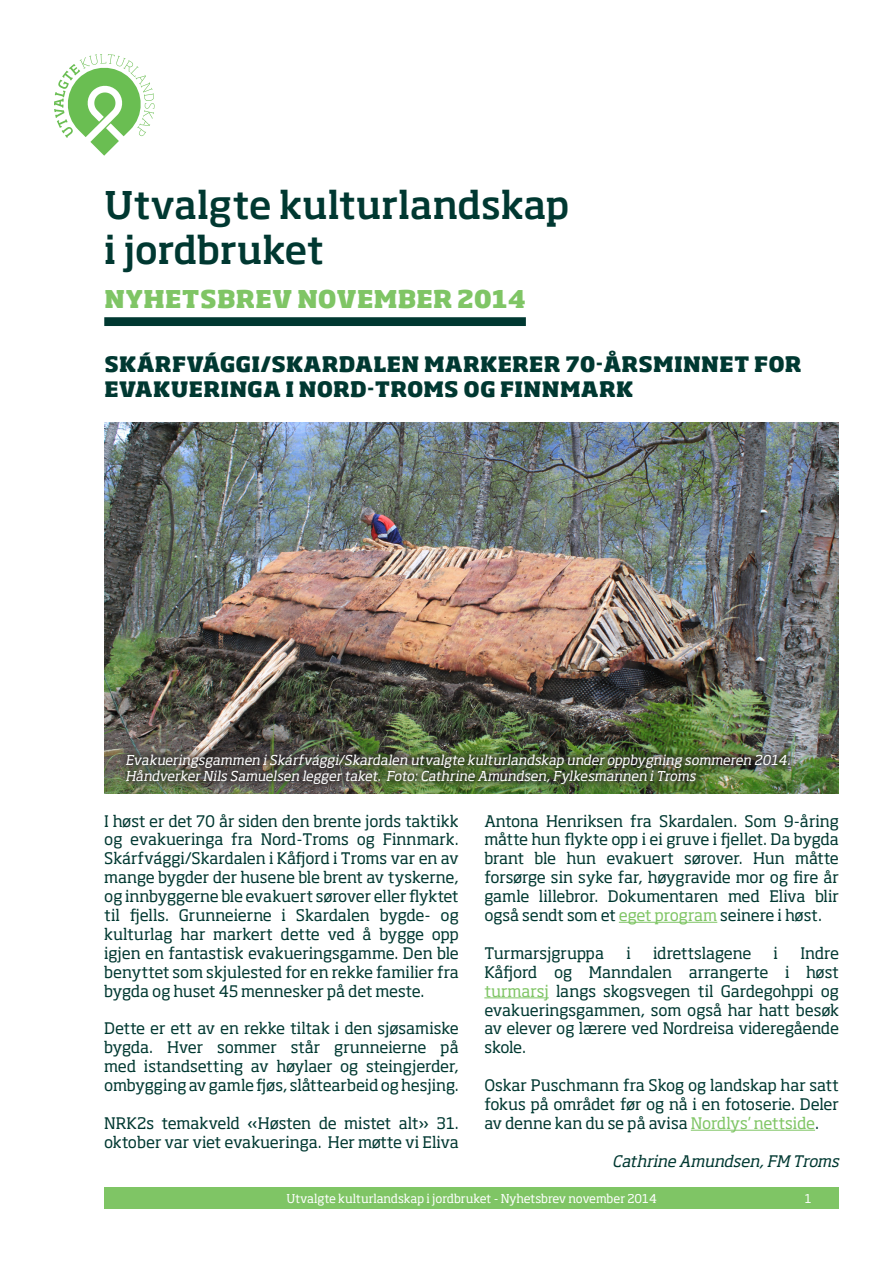
<style>
.page{position:relative;width:893px;height:1263px;background:#fff}
.page>*{position:absolute;margin:0;border:0;box-sizing:border-box;transform-origin:0 0}
.t1{font:500 37.65px/45.3px "Soho Pro";letter-spacing:-.005em;color:#003831}
.t2{font:800 24.15px "Soho Pro";letter-spacing:.015em;color:#7fc565}
.t3{font:800 21px/25.2px "Soho Pro";letter-spacing:.015em;color:#003831}
.t4{font:15.75px/18.9px "Soho Pro";letter-spacing:-.01em;color:#003831;text-align:justify}
.t5{font:italic 15.75px "Soho Pro";color:#003831}
.t6{font:italic 13.5px/16.2px "Soho Pro";color:#fff}
.t7{font:12px "Soho Pro";letter-spacing:-.01em;color:#fff}
.s1{color:#7fc565}
</style>
<div class="page">
<div style="left:104px;top:1188px;width:735px;height:21px;background:#7fc565"></div>
<svg style="left:54px;top:54px;width:101px;height:102px"></svg>
<div style="left:104px;top:317px;width:422px;height:9px;background:#003831"></div>
<img style="left:104px;top:423px;width:735px;height:371px">
<hr style="left:619px;top:922px;width:98px;height:1px;background:#7fc565">
<hr style="left:484px;top:997px;width:65px;height:1px;background:#7fc565">
<hr style="left:691px;top:1130px;width:124px;height:1px;background:#7fc565">
<div style="left:117px;top:745px;width:681px;height:48px;background:#231f20;opacity:.7"></div>
<p class="t1" style="left:104px;top:180px;width:467px">Utvalgte kulturlandskap i jordbruket</p>
<p class="t2" style="left:104px;top:281px;width:423px">NYHETSBREV NOVEMBER 2014</p>
<p class="t3" style="left:104px;top:350px;width:699px">SKÁRFVÁGGI/SKARDALEN MARKERER 70-ÅRSMINNET FOR<br>EVAKUERINGA I NORD-TROMS OG FINNMARK</p>
<p class="t6" style="left:125px;top:751px;width:669px">Evakueringsgammen iSkárfvággi/Skardalen utvalgte kulturlandskap under oppbygning sommeren 2014.<br>Håndverker Nils Samuelsen legger taket. Foto:Cathrine Amundsen,Fylkesmannen iTroms</p>
<p class="t4" style="left:104px;top:811px;width:356px">I høst er det 70 år siden den brente jords taktikk og evakueringa fra Nord-Troms og Finnmark.<br>Skárfvággi/Skardalen i Kåfjord i Troms var en av mange bygder der husene ble brent av tyskerne, og innbyggerne ble evakuert sørover eller flyktet til fjells. Grunneierne i Skardalen bygde- og kulturlag har markert dette ved å bygge opp igjen en fantastisk evakueringsgamme. Den ble benyttet som skjulested for en rekke familier fra bygda og huset 45 mennesker på det meste.</p>
<p class="t4" style="left:104px;top:1018px;width:356px">Dette er ett av en rekke tiltak i den sjøsamiske bygda. Hver sommer står grunneierne på med istandsetting av høylaer og steingjerder, ombygging av gamle fjøs, slåttearbeid og hesjing.</p>
<p class="t4" style="left:104px;top:1113px;width:356px">NRK2s temakveld «Høsten de mistet alt» 31. oktober var viet evakueringa. Her møtte vi Eliva</p>
<p class="t4" style="left:484px;top:811px;width:356px">Antona Henriksen fra Skardalen. Som 9-åring måtte hun flykte opp i ei gruve i fjellet. Da bygda brant ble hun evakuert sørover. Hun måtte forsørge sin syke far, høygravide mor og fire år gamle lillebror. Dokumentaren med Eliva blir også sendt som et <span class="s1">eget program</span> seinere i høst.</p>
<p class="t4" style="left:484px;top:943px;width:121px">Turmarsjgruppa</p>
<p class="t4" style="left:626px;top:943px;width:6px">i</p>
<p class="t4" style="left:653px;top:943px;width:100px">idrettslagene</p>
<p class="t4" style="left:774px;top:943px;width:6px">i</p>
<p class="t4" style="left:484px;top:943px;width:356px;text-indent:316px">Indre Kåfjord og Manndalen arrangerte i høst <span class="s1">turmarsj</span> langs skogsvegen til Gardegohppi og evakueringsgammen, som også har hatt besøk av elever og lærere ved Nordreisa videregående skole.</p>
<p class="t4" style="left:484px;top:1075px;width:356px">Oskar Puschmann fra Skog og landskap har satt fokus på området før og nå i en fotoserie. Deler av denne kan du se på avisa <span class="s1">Nordlys’ nettside</span>.</p>
<p class="t5" style="left:612px;top:1150px;width:232px">Cathrine Amundsen,FM Troms</p>
<p class="t7" style="left:286px;top:1190px;width:372px">Utvalgte kulturlandskap i jordbruket - Nyhetsbrev november 2014</p>
<p class="t7" style="left:805px;top:1190px;width:8px">1</p>
</div>
